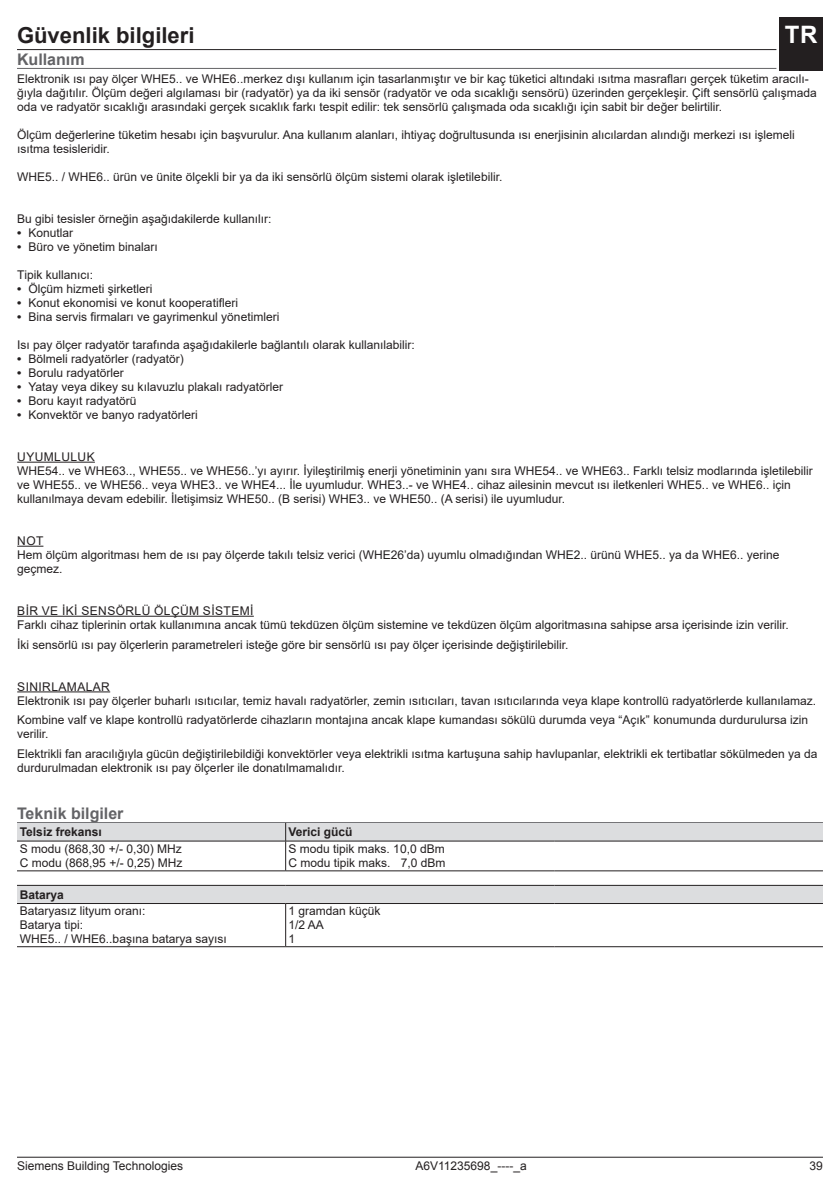
<style>
.page{position:relative;width:840px;height:1191px;background:#fff}
.page>*{position:absolute;margin:0;border:0;box-sizing:border-box;transform-origin:0 0}
.t1{font:700 24px "Arial";color:#fff}
.t2{font:700 22px "Arial";color:#231f20}
.t3{font:700 16px "Arial";color:#636366}
.t4{font:12px/14px "Arial";color:#231f20}
.t5{font:700 12px "Arial";color:#231f20}
.s1{font-weight:700}
</style>
<div class="page">
<hr style="left:17px;top:1156px;width:805px;height:1px;background:#231f20">
<div style="left:778px;top:17px;width:44px;height:54px;background:#231f20"></div>
<hr style="left:17px;top:49px;width:759px;height:1px;background:#231f20">
<hr style="left:17px;top:68px;width:759px;height:1px;background:#636366">
<hr style="left:17px;top:462px;width:78px;height:1px;background:#231f20">
<svg style="left:17px;top:546px;width:26px;height:1px"></svg>
<hr style="left:17px;top:616px;width:237px;height:1px;background:#231f20">
<hr style="left:17px;top:691px;width:93px;height:1px;background:#231f20">
<hr style="left:17px;top:822px;width:805px;height:1px;background:#636366">
<hr style="left:17px;top:870px;width:268px;height:1px;background:#231f20">
<hr style="left:285px;top:870px;width:269px;height:1px;background:#231f20">
<hr style="left:554px;top:870px;width:268px;height:1px;background:#231f20">
<svg style="left:17px;top:823px;width:805px;height:47px"></svg>
<div style="left:17px;top:886px;width:805px;height:17px;background:#dcdddf"></div>
<hr style="left:285px;top:903px;width:1px;height:43px;background:#231f20">
<hr style="left:17px;top:885px;width:268px;height:1px;background:#231f20">
<hr style="left:285px;top:885px;width:269px;height:1px;background:#231f20">
<hr style="left:554px;top:885px;width:268px;height:1px;background:#231f20">
<hr style="left:17px;top:946px;width:268px;height:1px;background:#231f20">
<hr style="left:285px;top:946px;width:269px;height:1px;background:#231f20">
<hr style="left:554px;top:946px;width:268px;height:1px;background:#231f20">
<hr style="left:17px;top:903px;width:268px;height:1px;background:#231f20">
<hr style="left:285px;top:903px;width:269px;height:1px;background:#231f20">
<hr style="left:554px;top:903px;width:268px;height:1px;background:#231f20">
<h1 class="t1" style="left:784px;top:18px;width:34px">TR</h1>
<h2 class="t2" style="left:17px;top:20px;width:179px">Güvenlik bilgileri</h2>
<h3 class="t3" style="left:17px;top:48px;width:69px">Kullanım</h3>
<p class="t4" style="left:17px;top:71px;width:801px">Elektronik ısı pay ölçer WHE5.. ve WHE6..merkez dışı kullanım için tasarlanmıştır ve bir kaç tüketici altındaki ısıtma masrafları gerçek tüketim aracılı&shy;ğıyla dağıtılır. Ölçüm değeri algılaması bir (radyatör) ya da iki sensör (radyatör ve oda sıcaklığı sensörü) üzerinden gerçekleşir. Çift sensörlü çalışmada oda ve radyatör sıcaklığı arasındaki gerçek sıcaklık farkı tespit edilir: tek sensörlü çalışmada oda sıcaklığı için sabit bir değer belirtilir.</p>
<p class="t4" style="left:17px;top:127px;width:778px">Ölçüm değerlerine tüketim hesabı için başvurulur. Ana kullanım alanları, ihtiyaç doğrultusunda ısı enerjisinin alıcılardan alındığı merkezi ısı işlemeli ısıtma tesisleridir.</p>
<p class="t4" style="left:17px;top:169px;width:486px">WHE5.. / WHE6.. ürün ve ünite ölçekli bir ya da iki sensörlü ölçüm sistemi olarak işletilebilir.</p>
<p class="t4" style="left:17px;top:211px;width:256px">Bu gibi tesisler örneğin aşağıdakilerde kullanılır:</p>
<p class="t4" style="left:17px;top:225px;width:58px"><span class="s1">•</span> Konutlar</p>
<p class="t4" style="left:17px;top:239px;width:142px"><span class="s1">•</span> Büro ve yönetim binaları</p>
<p class="t4" style="left:17px;top:267px;width:78px">Tipik kullanıcı:</p>
<p class="t4" style="left:17px;top:281px;width:137px"><span class="s1">•</span> Ölçüm hizmeti şirketleri</p>
<p class="t4" style="left:17px;top:295px;width:222px"><span class="s1">•</span> Konut ekonomisi ve konut kooperatifleri</p>
<p class="t4" style="left:17px;top:309px;width:264px"><span class="s1">•</span> Bina servis firmaları ve gayrimenkul yönetimleri</p>
<p class="t4" style="left:17px;top:337px;width:399px">Isı pay ölçer radyatör tarafında aşağıdakilerle bağlantılı olarak kullanılabilir:</p>
<p class="t4" style="left:17px;top:351px;width:168px"><span class="s1">•</span> Bölmeli radyatörler (radyatör)</p>
<p class="t4" style="left:17px;top:365px;width:108px"><span class="s1">•</span> Borulu radyatörler</p>
<p class="t4" style="left:17px;top:379px;width:267px"><span class="s1">•</span> Yatay veya dikey su kılavuzlu plakalı radyatörler</p>
<p class="t4" style="left:17px;top:393px;width:121px"><span class="s1">•</span> Boru kayıt radyatörü</p>
<p class="t4" style="left:17px;top:407px;width:182px"><span class="s1">•</span> Konvektör ve banyo radyatörleri</p>
<p class="t4" style="left:17px;top:449px;width:796px">UYUMLULUK<br>WHE54.. ve WHE63.., WHE55.. ve WHE56..’yı ayırır. İyileştirilmiş enerji yönetiminin yanı sıra WHE54.. ve WHE63.. Farklı telsiz modlarında işletilebilir ve WHE55.. ve WHE56.. veya WHE3.. ve WHE4... İle uyumludur. WHE3..- ve WHE4.. cihaz ailesinin mevcut ısı iletkenleri WHE5.. ve WHE6.. için kullanılmaya devam edebilir. İletişimsiz WHE50.. (B serisi) WHE3.. ve WHE50.. (A serisi) ile uyumludur.</p>
<p class="t4" style="left:17px;top:533px;width:763px">NOT<br>Hem ölçüm algoritması hem de ısı pay ölçerde takılı telsiz verici (WHE26’da) uyumlu olmadığından WHE2.. ürünü WHE5.. ya da WHE6.. yerine geçmez.</p>
<p class="t4" style="left:17px;top:603px;width:773px">BI R VE I KI SENSÖRLÜ ÖLÇÜM SISTEMI<br>Farklı cihaz tiplerinin ortak kullanımına ancak tümü tekdüzen ölçüm sistemine ve tekdüzen ölçüm algoritmasına sahipse arsa içerisinde izin verilir.</p>
<p class="t4" style="left:17px;top:637px;width:552px">İki sensörlü ısı pay ölçerlerin parametreleri isteğe göre bir sensörlü ısı pay ölçer içerisinde değiştirilebilir.</p>
<p class="t4" style="left:17px;top:679px;width:800px">SINIRLAMALAR<br>Elektronik ısı pay ölçerler buharlı ısıtıcılar, temiz havalı radyatörler, zemin ısıtıcıları, tavan ısıtıcılarında veya klape kontrollü radyatörlerde kullanılamaz.</p>
<p class="t4" style="left:17px;top:713px;width:792px">Kombine valf ve klape kontrollü radyatörlerde cihazların montajına ancak klape kumandası sökülü durumda veya “Açık” konumunda durdurulursa izin verilir.</p>
<p class="t4" style="left:17px;top:747px;width:801px">Elektrikli fan aracılığıyla gücün değiştirilebildiği konvektörler veya elektrikli ısıtma kartuşuna sahip havlupanlar, elektrikli ek tertibatlar sökülmeden ya da durdurulmadan elektronik ısı pay ölçerler ile donatılmamalıdır.</p>
<h3 class="t3" style="left:17px;top:802px;width:108px">Teknik bilgiler</h3>
<p class="t5" style="left:20px;top:823px;width:83px">Telsiz frekansı</p>
<p class="t5" style="left:288px;top:823px;width:66px">Verici gücü</p>
<p class="t4" style="left:20px;top:841px;width:164px">S modu (868,30 +/- 0,30) MHz<br>C modu (868,95 +/- 0,25) MHz</p>
<p class="t4" style="left:288px;top:841px;width:158px">S modu tipik maks. 10,0 dBm<br>C modu tipik maks. 7,0 dBm</p>
<p class="t5" style="left:20px;top:886px;width:46px">Batarya</p>
<p class="t4" style="left:20px;top:903px;width:208px">Bataryasız lityum oranı:<br>Batarya tipi:<br>WHE5.. / WHE6..başına batarya sayısı</p>
<p class="t4" style="left:288px;top:903px;width:94px">1 gramdan küçük<br>1/2 AA<br>1</p>
<p class="t4" style="left:17px;top:1158px;width:167px">Siemens Building Technologies</p>
<p class="t4" style="left:415px;top:1158px;width:113px">A6V11235698_----_a</p>
<p class="t4" style="left:809px;top:1158px;width:15px">39</p>
</div>
